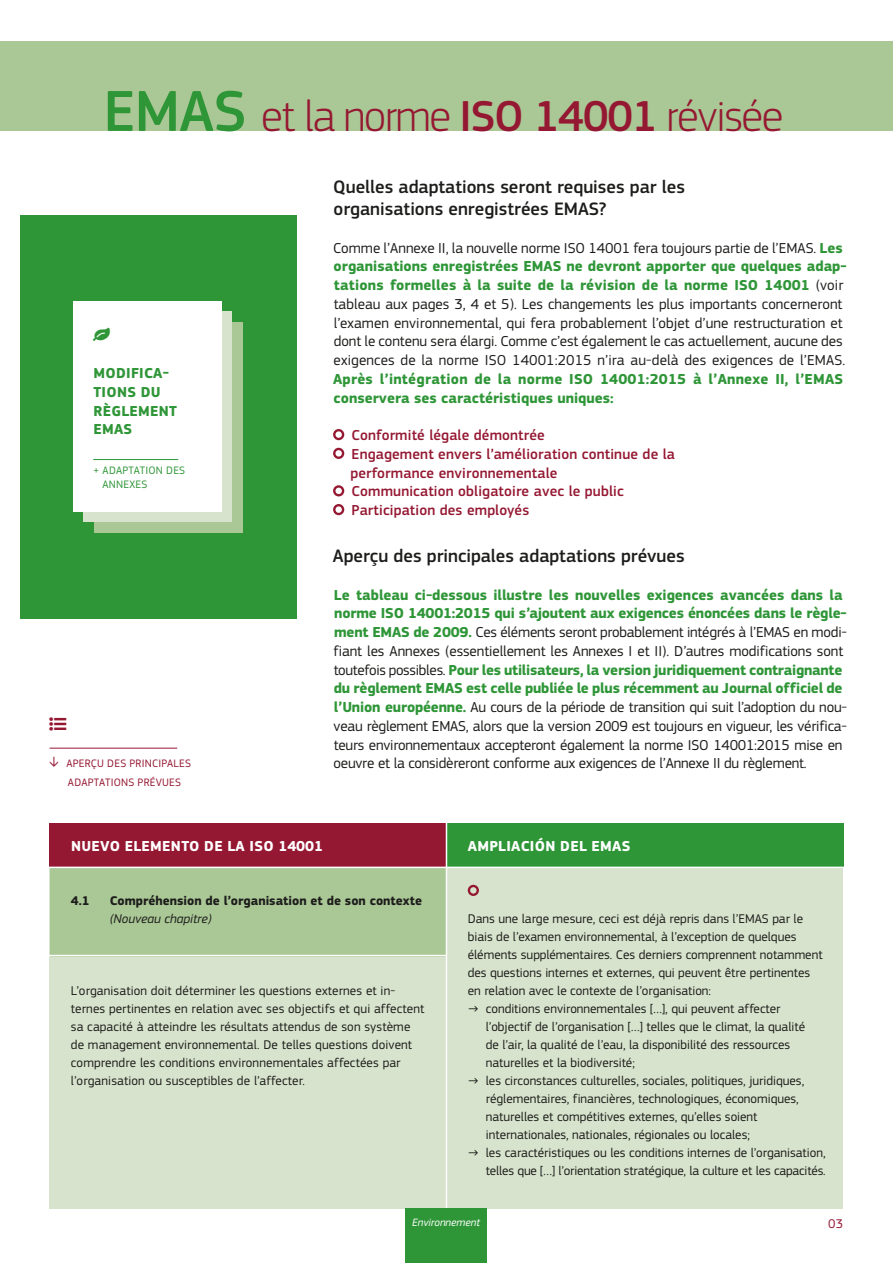
<style>
.page{position:relative;width:893px;height:1263px;background:#fff}
.page>*{position:absolute;margin:0;border:0;box-sizing:border-box;transform-origin:0 0}
.t1{font:300 45px "EC Square Sans Pro";letter-spacing:-.03em;color:#951832}
.t2{font:500 18.75px/22.5px "EC Square Sans Pro";color:#1d1d1b}
.t3{font:16.8px "Font Awesome";color:#2f9638}
.t4{font:15px/18.8px "EC Square Sans Pro";letter-spacing:-.005em;color:#1d1d1b}
.t5{font:500 15px/18.8px "EC Square Sans Pro";letter-spacing:.01em;color:#951832}
.t6{font:700 15px/18.8px "EC Square Sans Pro";letter-spacing:.015em;color:#2f9638}
.t7{font:700 15px "EC Square Sans Pro";letter-spacing:.02em;color:#fff}
.t8{font:13.2px/18px "EC Square Sans Pro";color:#1d1d1b}
.t9{font:700 13.2px "EC Square Sans Pro";color:#1d1d1b}
.t10{font:italic 13.2px "EC Square Sans Pro";color:#1d1d1b}
.t11{font:13.2px "EC Square Sans Pro";color:#951832}
.t12{font:11.25px/18.8px "EC Square Sans Pro";letter-spacing:.02em;color:#951832}
.t13{font:11.25px/14.1px "EC Square Sans Pro";letter-spacing:.02em;color:#2f9638}
.t14{font:italic 11.1px "EC Square Sans Pro";color:#fff}
.s1{font-weight:500;font-size:60px;color:#2f9638}
.s2{font-weight:500}
.s3{font-weight:300;font-size:15px}
.s4{font-weight:700;color:#2f9638}
</style>
<div class="page">
<div style="left:0;top:42px;width:893px;height:89px;background:#aac796"></div>
<div style="left:50px;top:823px;width:793px;height:386px;background:#d7e3cc"></div>
<div style="left:20px;top:215px;width:276px;height:404px;background:#2f9638"></div>
<div style="left:94px;top:322px;width:149px;height:211px;background:#aac796"></div>
<div style="left:83px;top:311px;width:149px;height:211px;background:#d7e3cc"></div>
<div style="left:73px;top:301px;width:149px;height:210px;background:#fff"></div>
<hr style="left:93px;top:459px;width:85px;height:1px;background:#2f9638">
<svg style="left:333px;top:429px;width:11px;height:11px"></svg>
<svg style="left:333px;top:448px;width:11px;height:11px"></svg>
<svg style="left:333px;top:485px;width:11px;height:11px"></svg>
<svg style="left:333px;top:504px;width:11px;height:11px"></svg>
<div style="left:50px;top:823px;width:396px;height:44px;background:#951832"></div>
<div style="left:50px;top:867px;width:396px;height:89px;background:#aac796"></div>
<hr style="left:18px;top:955px;width:428px;height:1px;background:#fff">
<hr style="left:50px;top:748px;width:127px;height:1px;background:#951832">
<div style="left:447px;top:823px;width:396px;height:44px;background:#2f9638"></div>
<svg style="left:468px;top:885px;width:11px;height:11px"></svg>
<hr style="left:446px;top:823px;width:1px;height:430px;background:#fff">
<div style="left:406px;top:1209px;width:81px;height:54px;background:#2f9638"></div>
<hr style="left:19px;top:867px;width:851px;height:1px;background:#fff">
<h1 class="t1" style="left:104px;top:90px;width:682px"><span class="s1">EMAS</span> et la norme <span class="s2">ISO 14001</span> révisée</h1>
<p class="t3" style="left:93px;top:326px;width:18px">●</p>
<p class="t6" style="left:93px;top:364px;width:85px">MODIFICA-<br>TIONS DU<br>RÈGLEMENT<br>EMAS</p>
<p class="t13" style="left:102px;top:463px;width:84px;text-indent:-9px">+ ADAPTATION DES<br>ANNEXES</p>
<p class="t12" style="left:68px;top:754px;width:125px;text-indent:-18px"><span class="s3">h</span> APERÇU DES PRINCIPALES<br>ADAPTATIONS PRÉVUES</p>
<p class="t2" style="left:333px;top:176px;width:353px">Quelles adaptations seront requises par les organisations enregistrées EMAS?</p>
<p class="t4" style="left:333px;top:238px;width:515px">Comme l’Annexe II, la nouvelle norme ISO 14001 fera toujours partie de l’EMAS. <span class="s4">Les organisations enregistrées EMAS ne devront apporter que quelques adap&shy;tations formelles à la suite de la révision de la norme ISO 14001</span> (voir tableau aux pages 3, 4 et 5). Les changements les plus importants concerneront l’examen environnemental, qui fera probablement l’objet d’une restructuration et dont le contenu sera élargi. Comme c’est également le cas actuellement, aucune des exigences de la norme ISO 14001:2015 n’ira au-delà des exigences de l’EMAS.</p>
<p class="t6" style="left:333px;top:370px;width:512px">Après l’intégration de la norme ISO 14001:2015 à l’Annexe II, l’EMAS conservera ses caractéristiques uniques:</p>
<p class="t5" style="left:351px;top:426px;width:326px">Conformité légale démontrée<br>Engagement envers l’amélioration continue de la performance environnementale<br>Communication obligatoire avec le public Participation des employés</p>
<p class="t2" style="left:333px;top:545px;width:353px">Aperçu des principales adaptations prévues</p>
<p class="t4" style="left:334px;top:585px;width:515px"><span class="s4">Le tableau ci-dessous illustre les nouvelles exigences avancées dans la norme ISO 14001:2015 qui s’ajoutent aux exigences énoncées dans le règle&shy;ment EMAS de 2009.</span> Ces éléments seront probablement intégrés à l’EMAS en modi&shy;fiant les Annexes (essentiellement les Annexes I et II). D’autres modifications sont toutefois possibles. <span class="s4">Pour les utilisateurs, la version juridiquement contraignante du règlement EMAS est celle publiée le plus récemment au Journal officiel de l’Union européenne.</span> Au cours de la période de transition qui suit l’adoption du nou&shy;veau règlement EMAS, alors que la version 2009 est toujours en vigueur, les vérifica&shy;teurs environnementaux accepteront également la norme ISO 14001:2015 mise en oeuvre et la considèreront conforme aux exigences de l’Annexe II du règlement.</p>
<p class="t7" style="left:71px;top:837px;width:254px">NUEVO ELEMENTO DE LA ISO 14001</p>
<p class="t7" style="left:468px;top:837px;width:164px">AMPLIACIÓN DEL EMAS</p>
<p class="t9" style="left:71px;top:893px;width:20px">4.1</p>
<p class="t9" style="left:110px;top:893px;width:314px">Compréhension de l’organisation et de son contexte</p>
<p class="t10" style="left:110px;top:911px;width:103px">(Nouveau chapitre)</p>
<p class="t8" style="left:71px;top:982px;width:355px">L’organisation doit déterminer les questions externes et in&shy;ternes pertinentes en relation avec ses objectifs et qui affectent sa capacité à atteindre les résultats attendus de son système de management environnemental. De telles questions doivent comprendre les conditions environnementales affectées par l’organisation ou susceptibles de l’affecter.</p>
<p class="t8" style="left:468px;top:910px;width:356px">Dans une large mesure, ceci est déjà repris dans l’EMAS par le biais de l’examen environnemental, à l’exception de quelques éléments supplémentaires. Ces derniers comprennent notamment des questions internes et externes, qui peuvent être pertinentes en relation avec le contexte de l’organisation:</p>
<p class="t8" style="left:486px;top:1000px;width:321px;text-indent:-18px">→ conditions environnementales […], qui peuvent affecter l’objectif de l’organisation […] telles que le climat, la qualité de l’air, la qualité de l’eau, la disponibilité des ressources naturelles et la biodiversité;</p>
<p class="t8" style="left:486px;top:1072px;width:320px;text-indent:-18px">→ les circonstances culturelles, sociales, politiques, juridiques, réglementaires, financières, technologiques, économiques, naturelles et compétitives externes, qu’elles soient internationales, nationales, régionales ou locales;</p>
<p class="t8" style="left:468px;top:1144px;width:359px;text-align:right">→ les caractéristiques ou les conditions internes de l’organisation, telles que […] l’orientation stratégique, la culture et les capacités.</p>
<p class="t14" style="left:412px;top:1216px;width:69px">Environnement</p>
<p class="t11" style="left:828px;top:1215px;width:16px">03</p>
</div>
